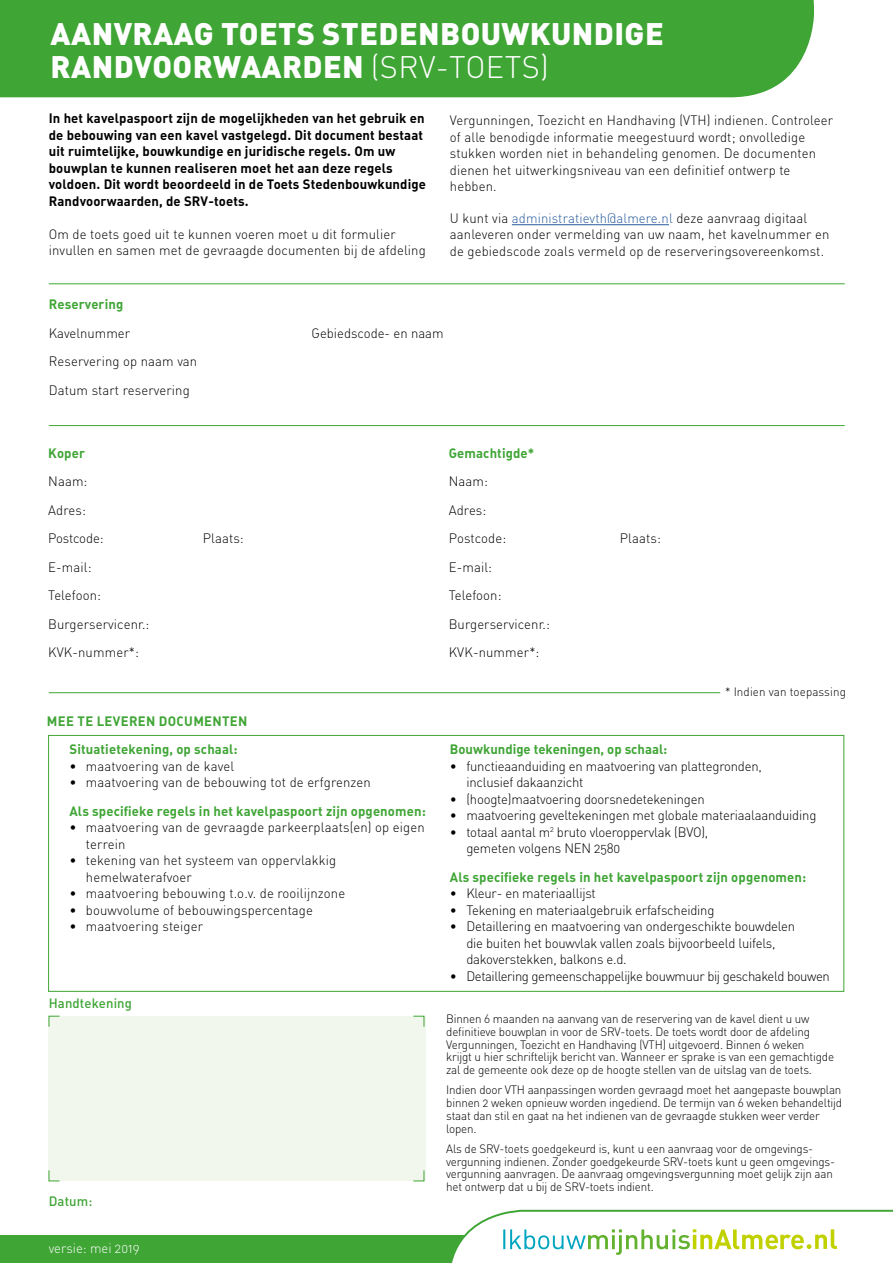
<style>
.page{position:relative;width:893px;height:1263px;background:#fff}
.page>*{position:absolute;margin:0;border:0;box-sizing:border-box;transform-origin:0 0}
.t1{font:900 30.75px/32.5px "DIN";letter-spacing:.015em;color:#fff}
.t2{font:13.5px/16.5px "DIN Light Alternate";letter-spacing:.01em;color:#000}
.t3{font:13.5px/16.5px "DIN Light Alternate";letter-spacing:-.015em;color:#000}
.t4{font:13.5px/16.5px "DIN Bold Alternate";letter-spacing:.01em;color:#000}
.t5{font:13.5px "DIN Bold Alternate";letter-spacing:.01em;color:#3fa535}
.t6{font:13.5px "DIN Light Alternate";letter-spacing:-.03em;color:#000}
.t7{font:500 13.5px "DIN";letter-spacing:.01em;color:#3fa535}
.t8{font:13.5px "DIN Light Alternate";color:#fff}
.t9{font:13.5px "DIN Light Alternate";letter-spacing:-.02em;color:#000}
.t10{font:12px/12.8px "DIN Light Alternate";letter-spacing:-.015em;color:#000}
.t11{font:12px "DIN Light Alternate";letter-spacing:.01em;color:#000}
.s1{font-family:"DIN Light Alternate";font-weight:400}
.s2{color:#275b9b}
</style>
<div class="page">
<div style="left:0;top:0;width:814px;height:97px;background:#3fa535"></div>
<div style="left:0;top:1235px;width:509px;height:28px;background:#3fa535"></div>
<svg style="left:452px;top:1209px;width:441px;height:54px"></svg>
<div style="left:48px;top:735px;width:796px;height:257px;border:1px solid #3fa535"></div>
<div style="left:49px;top:1016px;width:377px;height:165px;background:#f2f7ee"></div>
<svg style="left:49px;top:1016px;width:11px;height:11px"></svg>
<svg style="left:49px;top:1170px;width:11px;height:11px"></svg>
<svg style="left:413px;top:1170px;width:11px;height:11px"></svg>
<svg style="left:413px;top:1016px;width:11px;height:11px"></svg>
<hr style="left:512px;top:224px;width:157px;height:1px;background:#275b9b">
<hr style="left:49px;top:425px;width:796px;height:1px;background:#3fa535">
<hr style="left:49px;top:283px;width:796px;height:1px;background:#3fa535">
<hr style="left:49px;top:692px;width:671px;height:1px;background:#3fa535">
<h1 class="t1" style="left:51px;top:16px;width:615px">AANVRAAG TOETS STEDENBOUWKUNDIGE<br>RANDVOORWAARDEN <span class="s1">(SRV-TOETS)</span></h1>
<p class="t4" style="left:49px;top:109px;width:379px">In het kavelpaspoort zijn de mogelijkheden van het gebruik en de bebouwing van een kavel vastgelegd. Dit document bestaat uit ruimtelijke, bouwkundige en juridische regels. Om uw bouwplan te kunnen realiseren moet het aan deze regels voldoen. Dit wordt beoordeeld in de Toets Stedenbouwkundige Randvoorwaarden, de SRV-toets.</p>
<p class="t2" style="left:49px;top:225px;width:379px">Om de toets goed uit te kunnen voeren moet u dit formulier invullen en samen met de gevraagde documenten bij de afdeling</p>
<p class="t2" style="left:450px;top:112px;width:385px">Vergunningen, Toezicht en Handhaving (VTH) indienen. Controleer of alle benodigde informatie meegestuurd wordt; onvolledige stukken worden niet in behandeling genomen. De documenten dienen het uitwerkingsniveau van een definitief ontwerp te hebben.</p>
<p class="t2" style="left:450px;top:210px;width:381px">U kunt via <span class="s2">administratievth@almere.nl</span> deze aanvraag digitaal aanleveren onder vermelding van uw naam, het kavelnummer en de gebiedscode zoals vermeld op de reserveringsovereenkomst.</p>
<p class="t5" style="left:49px;top:295px;width:76px">Reservering</p>
<p class="t2" style="left:49px;top:324px;width:83px">Kavelnummer</p>
<p class="t2" style="left:312px;top:324px;width:134px">Gebiedscode- en naam</p>
<p class="t2" style="left:49px;top:347px;width:150px;line-height:28.5px">Reservering op naam van<br>Datum start reservering</p>
<p class="t5" style="left:48px;top:444px;width:38px">Koper</p>
<p class="t5" style="left:449px;top:444px;width:87px">Gemachtigde*</p>
<p class="t2" style="left:48px;top:473px;width:41px">Naam:</p>
<p class="t2" style="left:449px;top:473px;width:41px">Naam:</p>
<p class="t2" style="left:48px;top:501px;width:39px">Adres:</p>
<p class="t2" style="left:449px;top:501px;width:39px">Adres:</p>
<p class="t9" style="left:48px;top:530px;width:57px">Postcode:</p>
<p class="t2" style="left:203px;top:530px;width:43px">Plaats:</p>
<p class="t2" style="left:449px;top:530px;width:59px">Postcode:</p>
<p class="t2" style="left:620px;top:530px;width:43px">Plaats:</p>
<p class="t2" style="left:48px;top:558px;width:45px">E-mail:</p>
<p class="t2" style="left:449px;top:558px;width:45px">E-mail:</p>
<p class="t2" style="left:48px;top:587px;width:54px">Telefoon:</p>
<p class="t2" style="left:449px;top:587px;width:54px">Telefoon:</p>
<p class="t2" style="left:48px;top:615px;width:103px">Burgerservicenr.:</p>
<p class="t2" style="left:449px;top:615px;width:103px">Burgerservicenr.:</p>
<p class="t2" style="left:48px;top:644px;width:92px">KVK-nummer*:</p>
<p class="t2" style="left:449px;top:644px;width:92px">KVK-nummer*:</p>
<p class="t5" style="left:47px;top:712px;width:202px">MEE TE LEVEREN DOCUMENTEN</p>
<p class="t11" style="left:725px;top:684px;width:122px">* Indien van toepassing</p>
<p class="t5" style="left:69px;top:740px;width:170px">Situatietekening, op schaal:</p>
<p class="t2" style="left:69px;top:757px;width:166px">• maatvoering van de kavel</p>
<p class="t2" style="left:69px;top:774px;width:303px">• maatvoering van de bebouwing tot de erfgrenzen</p>
<p class="t5" style="left:69px;top:802px;width:358px">Als specifieke regels in het kavelpaspoort zijn opgenomen:</p>
<p class="t2" style="left:86px;top:819px;width:340px;text-indent:-16px">• maatvoering van de gevraagde parkeerplaats(en) op eigen terrein</p>
<p class="t2" style="left:86px;top:852px;width:252px;text-indent:-16px">• tekening van het systeem van oppervlakkig hemelwaterafvoer</p>
<p class="t2" style="left:69px;top:885px;width:277px">• maatvoering bebouwing t.o.v. de rooilijnzone</p>
<p class="t2" style="left:69px;top:901px;width:245px">• bouwvolume of bebouwingspercentage</p>
<p class="t2" style="left:69px;top:918px;width:135px">• maatvoering steiger</p>
<p class="t7" style="left:49px;top:995px;width:85px">Handtekening</p>
<p class="t7" style="left:49px;top:1192px;width:45px">Datum:</p>
<p class="t8" style="left:49px;top:1240px;width:92px">versie: mei 2019</p>
<p class="t5" style="left:450px;top:740px;width:219px">Bouwkundige tekeningen, op schaal:</p>
<p class="t3" style="left:466px;top:757px;width:297px;text-indent:-16px">• functieaanduiding en maatvoering van plattegronden, inclusief dakaanzicht</p>
<p class="t3" style="left:450px;top:790px;width:256px">• (hoogte)maatvoering doorsnedetekeningen</p>
<p class="t3" style="left:450px;top:807px;width:368px">• maatvoering geveltekeningen met globale materiaalaanduiding</p>
<p class="t3" style="left:466px;top:823px;width:243px;text-indent:-16px">• totaal aantal m<sup>2</sup> bruto vloeroppervlak (BVO), gemeten volgens NEN 2580</p>
<p class="t5" style="left:450px;top:868px;width:358px">Als specifieke regels in het kavelpaspoort zijn opgenomen:</p>
<p class="t3" style="left:450px;top:885px;width:147px">• Kleur- en materiaallijst</p>
<p class="t3" style="left:450px;top:901px;width:266px">• Tekening en materiaalgebruik erfafscheiding</p>
<p class="t3" style="left:466px;top:918px;width:330px;text-indent:-16px">• Detaillering en maatvoering van ondergeschikte bouwdelen die buiten het bouwvlak vallen zoals bijvoorbeeld luifels, dakoverstekken, balkons e.d.</p>
<p class="t6" style="left:450px;top:968px;width:381px">• Detaillering gemeenschappelijke bouwmuur bij geschakeld bouwen</p>
<p class="t10" style="left:446px;top:1012px;width:389px">Binnen 6 maanden na aanvang van de reservering van de kavel dient u uw definitieve bouwplan in voor de SRV-toets. De toets wordt door de afdeling Vergunningen, Toezicht en Handhaving (VTH) uitgevoerd. Binnen 6 weken<br>krijgt u hier schriftelijk bericht van. Wanneer er sprake is van een gemachtigde zal de gemeente ook deze op de hoogte stellen van de uitslag van de toets.</p>
<p class="t10" style="left:446px;top:1083px;width:398px">Indien door VTH aanpassingen worden gevraagd moet het aangepaste bouwplan binnen 2 weken opnieuw worden ingediend. De termijn van 6 weken behandeltijd staat dan stil en gaat na het indienen van de gevraagde stukken weer verder lopen.</p>
<p class="t10" style="left:446px;top:1142px;width:390px">Als de SRV-toets goedgekeurd is, kunt u een aanvraag voor de omgevings&shy;vergunning indienen. Zonder goedgekeurde SRV-toets kunt u geen omgevings&shy;vergunning aanvragen. De aanvraag omgevingsvergunning moet gelijk zijn aan het ontwerp dat u bij de SRV-toets indient.</p>
</div>
